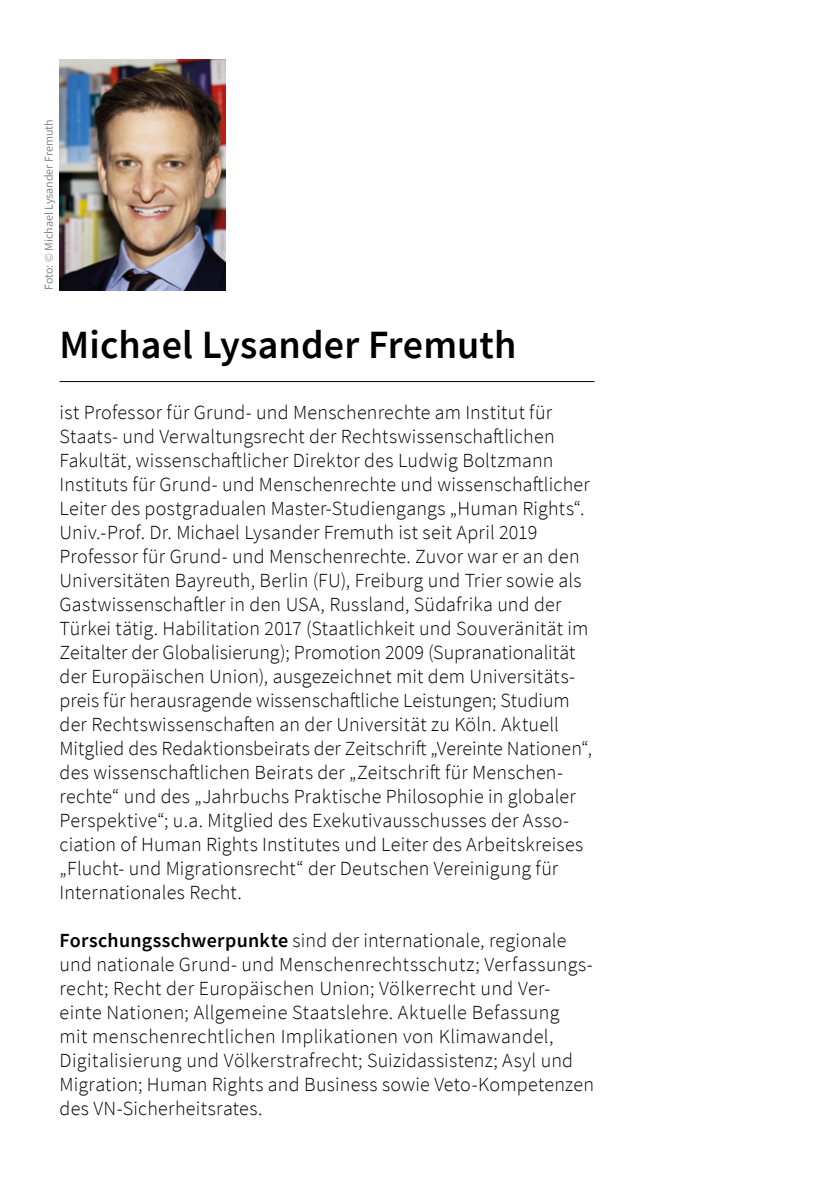
<style>
.page{position:relative;width:840px;height:1191px;background:#fff}
.page>*{position:absolute;margin:0;border:0;box-sizing:border-box;transform-origin:0 0}
.t1{font:600 40px "Source Sans Pro";color:#000}
.t2{font:300 20px/24px "Source Sans Pro";letter-spacing:.01em;color:#000}
.t3{font:12px "Source Sans Pro";color:#878787}
.s1{font-weight:300}
.s2{font-weight:600}
</style>
<div class="page">
<hr style="left:60px;top:381px;width:534px;height:1px;background:#000">
<img style="left:60px;top:60px;width:165px;height:230px">
<p class="t3" style="left:41px;top:290px;width:172px;rotate:-90deg">Foto: <span class="s1">©</span> Michael Lysander Fremuth</p>
<h1 class="t1" style="left:60px;top:318px;width:458px">Michael Lysander Fremuth</h1>
<p class="t2" style="left:60px;top:400px;width:533px">ist Professor für Grund- und Menschenrechte am Institut für Staats- und Verwaltungsrecht der Rechtswissenschaftlichen Fakultät, wissenschaftlicher Direktor des Ludwig Boltzmann Instituts für Grund- und Menschenrechte und wissenschaftlicher Leiter des postgradualen Master-Studiengangs „Human Rights“.<br>Univ.-Prof. Dr. Michael Lysander Fremuth ist seit April 2019<br>Professor für Grund- und Menschenrechte. Zuvor war er an den Universitäten Bayreuth, Berlin (FU), Freiburg und Trier sowie als Gastwissenschaftler in den USA, Russland, Südafrika und der Türkei tätig. Habilitation 2017 (Staatlichkeit und Souveränität im Zeitalter der Globalisierung); Promotion 2009 (Supranationalität der Europäischen Union), ausgezeichnet mit dem Universitäts&shy;preis für herausragende wissenschaftliche Leistungen; Studium der Rechtswissenschaften an der Universität zu Köln. Aktuell Mitglied des Redaktionsbeirats der Zeitschrift „Vereinte Nationen“, des wissenschaftlichen Beirats der „Zeitschrift für Menschen&shy;rechte“ und des „Jahrbuchs Praktische Philosophie in globaler Perspektive“; u.a. Mitglied des Exekutivausschusses der Asso&shy;ciation of Human Rights Institutes und Leiter des Arbeitskreises „Flucht- und Migrationsrecht“ der Deutschen Vereinigung für Internationales Recht.</p>
<p class="t2" style="left:60px;top:928px;width:535px"><span class="s2">Forschungsschwerpunkte</span> sind der internationale, regionale und nationale Grund- und Menschenrechtsschutz; Verfassungs&shy;recht; Recht der Europäischen Union; Völkerrecht und Ver&shy;einte Nationen; Allgemeine Staatslehre. Aktuelle Befassung<br>mit menschenrechtlichen Implikationen von Klimawandel, Digitalisierung und Völkerstrafrecht; Suizidassistenz; Asyl und Migration; Human Rights and Business sowie Veto-Kompetenzen des VN-Sicherheitsrates.</p>
</div>
